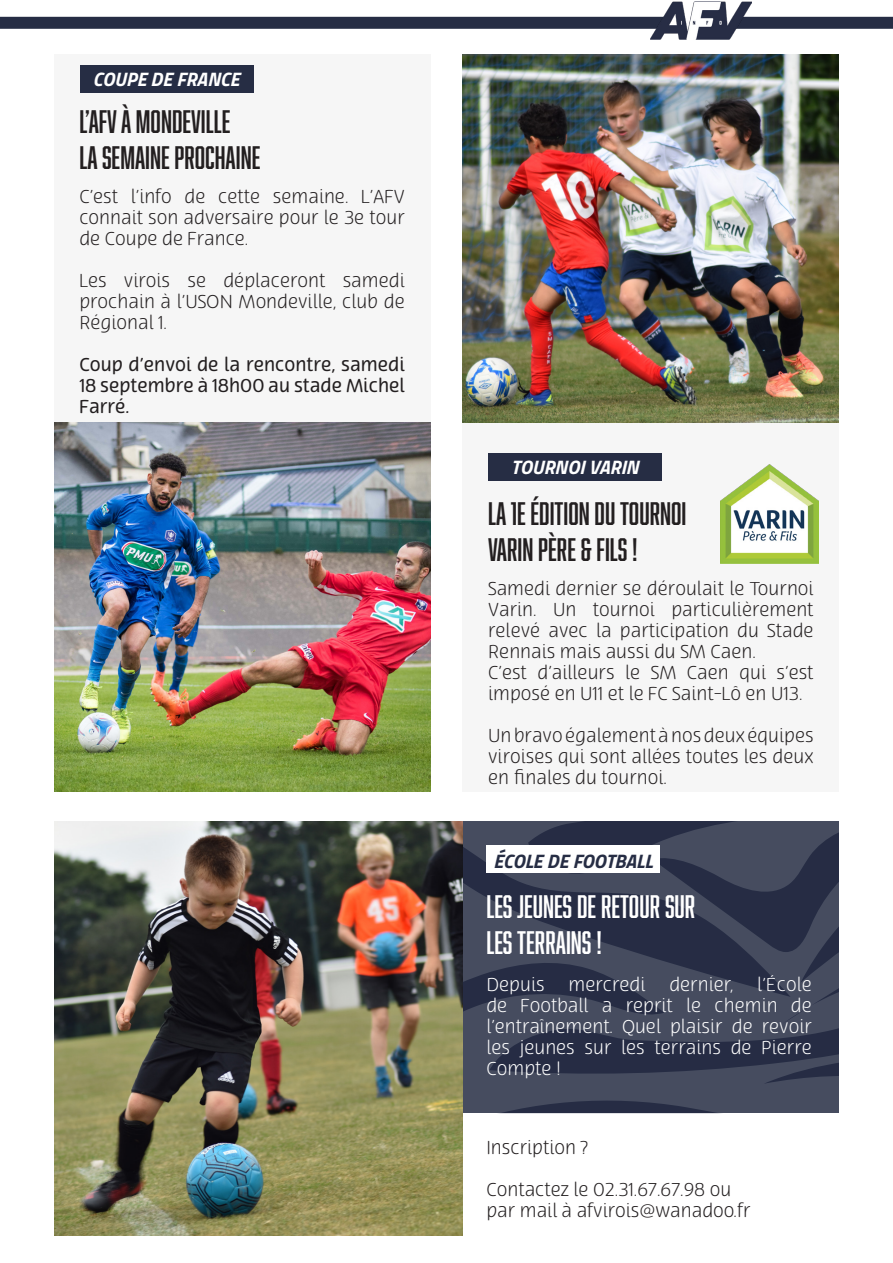
<style>
.page{position:relative;width:893px;height:1263px;background:#fff}
.page>*{position:absolute;margin:0;border:0;box-sizing:border-box;transform-origin:0 0}
.t1{font:30px "Abolition";color:#231f20}
.t2{font:30px "Abolition";color:#fff}
.t3{font:italic 700 19.5px "Cairo";color:#fff}
.t4{font:italic 700 19.5px "Cairo";color:#262d44}
.t5{font:300 18px/21px "Terfens";color:#231f20;text-align:justify}
.t6{font:300 18px/21px "Terfens";color:#fff;text-align:justify}
.t7{font:18px/21px "Terfens";color:#231f20;text-align:justify}
</style>
<div class="page">
<svg style="left:462px;top:822px;width:377px;height:291px;background:#393f54"></svg>
<div style="left:462px;top:423px;width:377px;height:369px;background:#f6f6f6"></div>
<div style="left:0;top:17px;width:666px;height:12px;background:#262d44"></div>
<div style="left:736px;top:17px;width:157px;height:12px;background:#262d44"></div>
<img style="left:650px;top:2px;width:102px;height:37px">
<div style="left:54px;top:54px;width:376px;height:369px;background:#f6f6f6"></div>
<img style="left:54px;top:423px;width:376px;height:369px">
<img style="left:462px;top:54px;width:376px;height:369px">
<div style="left:488px;top:453px;width:174px;height:27px;background:#262d44"></div>
<div style="left:80px;top:66px;width:173px;height:27px;background:#262d44"></div>
<img style="left:54px;top:822px;width:408px;height:413px">
<div style="left:486px;top:846px;width:174px;height:27px;background:#fff"></div>
<img style="left:720px;top:464px;width:98px;height:99px">
<p class="t3" style="left:93px;top:61px;width:148px">COUPE DE FRANCE</p>
<p class="t1" style="left:79px;top:104px;width:153px">L’AFV À MONDEVILLE</p>
<p class="t1" style="left:79px;top:140px;width:182px">LA SEMAINE PROCHAINE</p>
<p class="t5" style="left:79px;top:187px;width:327px">C’est l’info de cette semaine. L’AFV connait son adversaire pour le 3e tour de Coupe de France.</p>
<p class="t5" style="left:79px;top:271px;width:327px">Les virois se déplaceront samedi prochain à l’USON Mondeville, club de Régional 1.</p>
<p class="t7" style="left:79px;top:355px;width:327px">Coup d’envoi de la rencontre, samedi 18 septembre à 18h00 au stade Michel Farré.</p>
<p class="t3" style="left:511px;top:449px;width:129px">TOURNOI VARIN</p>
<p class="t1" style="left:488px;top:496px;width:200px">LA 1E ÉDITION DU TOURNOI</p>
<p class="t1" style="left:488px;top:532px;width:151px">VARIN PÈRE &amp; FILS !</p>
<p class="t5" style="left:488px;top:579px;width:327px">Samedi dernier se déroulait le Tournoi Varin. Un tournoi particulièrement relevé avec la participation du Stade Rennais mais aussi du SM Caen.</p>
<p class="t5" style="left:488px;top:663px;width:327px">C’est d’ailleurs le SM Caen qui s’est imposé en U11 et le FC Saint-Lô en U13.</p>
<p class="t5" style="left:488px;top:726px;width:327px">Un bravo également à nos deux équipes viroises qui sont allées toutes les deux en finales du tournoi.</p>
<p class="t4" style="left:494px;top:843px;width:161px">ÉCOLE DE FOOTBALL</p>
<p class="t2" style="left:486px;top:889px;width:211px">LES JEUNES DE RETOUR SUR</p>
<p class="t2" style="left:486px;top:925px;width:117px">LES TERRAINS !</p>
<p class="t6" style="left:486px;top:975px;width:60px">Depuis</p>
<p class="t6" style="left:568px;top:975px;width:79px">mercredi</p>
<p class="t6" style="left:669px;top:975px;width:66px">dernier,</p>
<p class="t6" style="left:486px;top:975px;width:327px;text-indent:271px">l’École de Football a reprit le chemin de l’entraînement. Quel plaisir de revoir les jeunes sur les terrains de Pierre Compte !</p>
<p class="t5" style="left:486px;top:1138px;width:103px">Inscription ?</p>
<p class="t5" style="left:486px;top:1180px;width:246px">Contactez le 02.31.67.67.98 ou</p>
<p class="t5" style="left:486px;top:1201px;width:265px">par mail à afvirois@wanadoo.fr</p>
</div>
